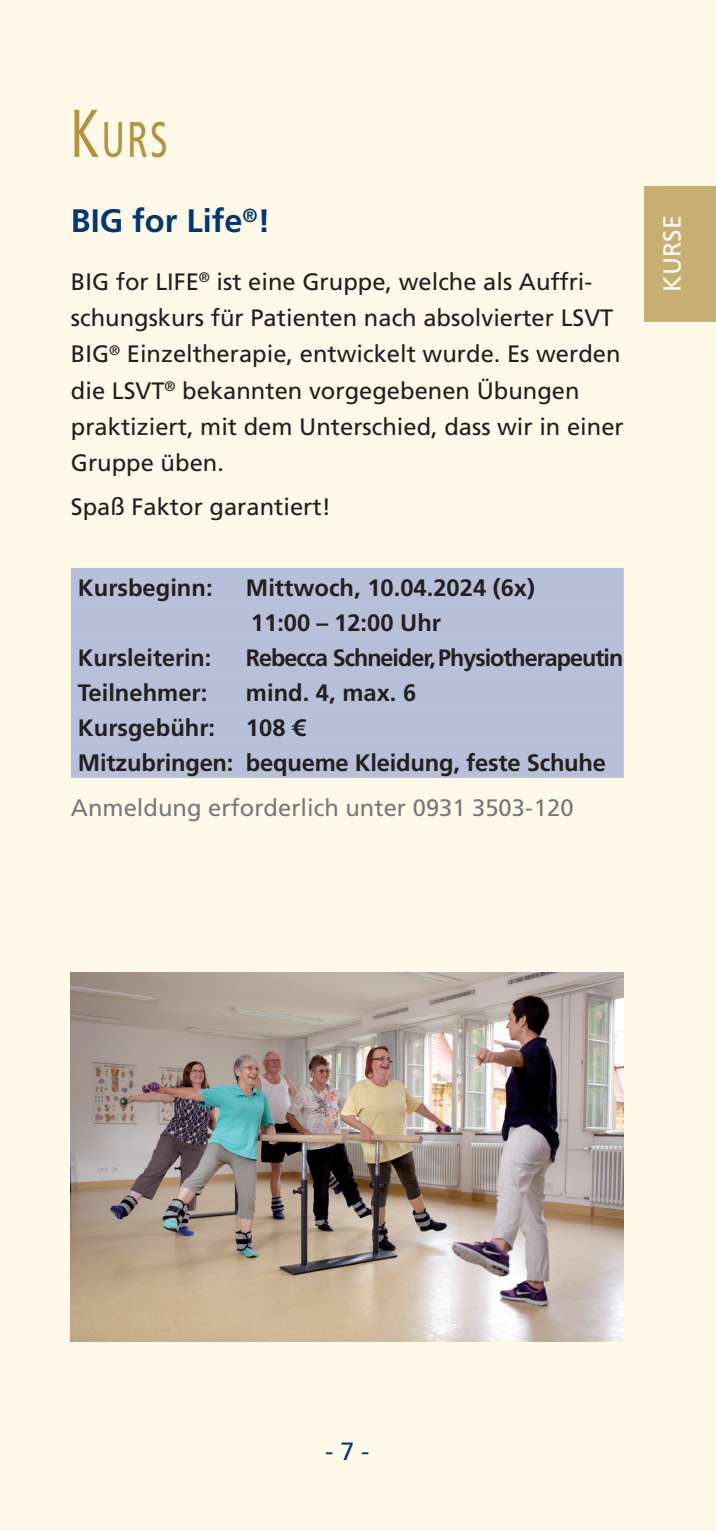
<style>
.page{position:relative;width:716px;height:1531px;background:#fef9e9}
.page>*{position:absolute;margin:0;border:0;box-sizing:border-box;transform-origin:0 0}
.Kursnamen{font:condensed 50px "Frutiger LT";color:#b39341;scale:.8 1}
.Kursnamen-2{font:700 32.5px "Frutiger LT";color:#013874}
.Head_Kurse___Vorträg{font:25px "Frutiger LT";color:#fefbf1}
.t1{font:25px "Frutiger LT";color:#013874}
.Kurs-_Vortragsbeschr{font:23.75px/36.2px "Frutiger LT";color:#231f20}
.Kurse_Termine_Tab2_w{font:700 23.75px "Frutiger LT";letter-spacing:-.01em;color:#231f20}
.Anmeldung_erwünscht{font:23.75px "Frutiger LT";color:#76787b}
.Kurse_Termine_Tab2_w-2{font:700 23.75px "Frutiger LT";letter-spacing:-.04em;color:#231f20}
.s1{font-size:67.5px}
</style>
<div class="page">
<div style="left:644px;top:186px;width:72px;height:135px;background:#c7ae73"></div>
<img style="left:71px;top:973px;width:553px;height:368px">
<div style="left:71px;top:568px;width:553px;height:35px;background:#b8c0d9"></div>
<div style="left:71px;top:603px;width:553px;height:35px;background:#b8c0d9"></div>
<div style="left:71px;top:638px;width:553px;height:35px;background:#b8c0d9"></div>
<div style="left:71px;top:673px;width:553px;height:35px;background:#b8c0d9"></div>
<div style="left:71px;top:708px;width:553px;height:35px;background:#b8c0d9"></div>
<div style="left:71px;top:743px;width:553px;height:35px;background:#b8c0d9"></div>
<p class="Kursnamen" style="left:71px;top:110px;width:123px"><span class="s1">K</span>URS</p>
<p class="Kursnamen-2" style="left:71px;top:202px;width:201px">BIG for Life<sup>®</sup>!</p>
<p class="Kurs-_Vortragsbeschr" style="left:71px;top:264px;width:554px">BIG for LIFE<sup>®</sup> ist eine Gruppe, welche als Auffri&shy;schungskurs für Patienten nach absolvierter LSVT BIG<sup>®</sup> Einzeltherapie, entwickelt wurde. Es werden die LSVT<sup>®</sup> bekannten vorgegebenen Übungen praktiziert, mit dem Unterschied, dass wir in einer Gruppe üben.</p>
<p class="Kurs-_Vortragsbeschr" style="left:71px;top:488px;width:262px">Spaß Faktor garantiert!</p>
<p class="Kurse_Termine_Tab2_w" style="left:78px;top:574px;width:136px">Kursbeginn:</p>
<p class="Kurse_Termine_Tab2_w" style="left:246px;top:574px;width:291px">Mittwoch, 10.04.2024 (6x)</p>
<p class="Kurse_Termine_Tab2_w" style="left:251px;top:609px;width:192px">11:00 – 12:00 Uhr</p>
<p class="Kurse_Termine_Tab2_w" style="left:78px;top:644px;width:135px">Kursleiterin:</p>
<p class="Kurse_Termine_Tab2_w-2" style="left:246px;top:644px;width:379px">Rebecca Schneider, Physiotherapeutin</p>
<p class="Kurse_Termine_Tab2_w" style="left:78px;top:679px;width:131px">Teilnehmer:</p>
<p class="Kurse_Termine_Tab2_w" style="left:246px;top:679px;width:172px">mind. 4, max. 6</p>
<p class="Kurse_Termine_Tab2_w" style="left:78px;top:714px;width:139px">Kursgebühr:</p>
<p class="Kurse_Termine_Tab2_w" style="left:246px;top:714px;width:61px">108 €</p>
<p class="Kurse_Termine_Tab2_w" style="left:78px;top:749px;width:529px">Mitzubringen: bequeme Kleidung, feste Schuhe</p>
<p class="Anmeldung_erwünscht" style="left:71px;top:794px;width:504px">Anmeldung erforderlich unter 0931 3503-120</p>
<p class="Head_Kurse___Vorträg" style="left:657px;top:292px;width:78px;rotate:-90deg">KURSE</p>
<p class="t1" style="left:325px;top:1437px;width:46px">- 7 -</p>
</div>
